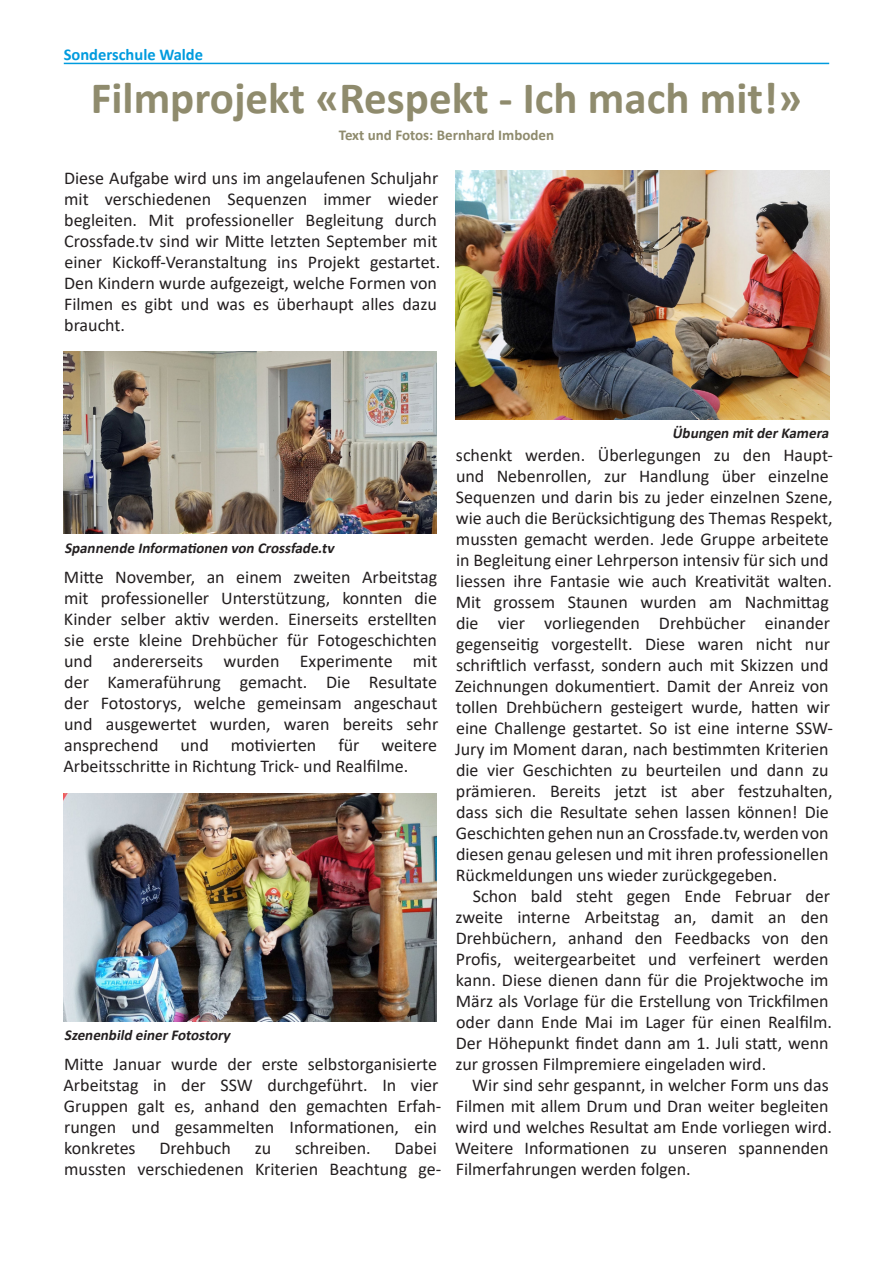
<style>
.page{position:relative;width:893px;height:1263px;background:#fff}
.page>*{position:absolute;margin:0;border:0;box-sizing:border-box;transform-origin:0 0}
.t1{font:700 45px "Calibri";color:#8f8b6d}
.t2{font:18px/21px "Calibri";color:#231f20}
.t3{font:700 16.5px "Calibri";color:#009bde}
.t4{font:italic 700 15px "Calibri";color:#231f20}
.t5{font:700 15px "Calibri";color:#8f8b6d}
</style>
<div class="page">
<hr style="left:64px;top:63px;width:765px;height:1px;background:#009bde">
<img style="left:64px;top:352px;width:373px;height:181px">
<img style="left:63px;top:793px;width:374px;height:228px">
<img style="left:455px;top:170px;width:374px;height:249px">
<p class="t3" style="left:64px;top:43px;width:141px">Sonderschule Walde</p>
<h1 class="t1" style="left:91px;top:66px;width:713px">Filmprojekt «Respekt - Ich mach mit!»</h1>
<p class="t5" style="left:339px;top:125px;width:217px">Text und Fotos: Bernhard Imboden</p>
<p class="t2" style="left:64px;top:167px;width:378px">Diese Aufgabe wird uns im angelaufenen Schuljahr mit verschiedenen Sequenzen immer wieder begleiten. Mit professioneller Begleitung durch Crossfade.tv sind wir Mitte letzten September mit einer Kickoff-Veranstaltung ins Projekt gestartet.<br>Den Kindern wurde aufgezeigt, welche Formen von Filmen es gibt und was es überhaupt alles dazu braucht.</p>
<p class="t4" style="left:64px;top:537px;width:275px">Spannende Informationen von Crossfade.tv</p>
<p class="t2" style="left:63px;top:566px;width:376px;text-align:justify">Mitte November, an einem zweiten Arbeitstag mit professioneller Unterstützung, konnten die Kinder selber aktiv werden. Einerseits erstellten sie erste kleine Drehbücher für Fotogeschichten und andererseits wurden Experimente mit der Kameraführung gemacht. Die Resultate der Fotostorys, welche gemeinsam angeschaut und ausgewertet wurden, waren bereits sehr ansprechend und motivierten für weitere Arbeitsschritte in Richtung Trick- und Realfilme.</p>
<p class="t4" style="left:64px;top:1024px;width:171px">Szenenbild einerFotostory</p>
<p class="t2" style="left:64px;top:1053px;width:379px">Mitte Januar wurde der erste selbstorganisierte Arbeitstag in der SSW durchgeführt. In vier Gruppen galt es, anhand den gemachten Erfah&shy;rungen und gesammelten Informationen, ein konkretes</p>
<p class="t2" style="left:64px;top:1137px;width:379px;text-align:right">Dabei<br>mussten verschiedenen Kriterien Beachtung ge-</p>
<p class="t2" style="left:159px;top:1137px;width:73px">Drehbuch</p>
<p class="t2" style="left:255px;top:1137px;width:18px">zu</p>
<p class="t2" style="left:295px;top:1137px;width:77px">schreiben.</p>
<p class="t4" style="left:672px;top:422px;width:161px">Übungen mitderKamera</p>
<p class="t2" style="left:455px;top:444px;width:379px">schenkt werden. Überlegungen zu den Haupt&shy;und Nebenrollen, zur Handlung über einzelne Sequenzen und darin bis zu jeder einzelnen Szene, wie auch die Berücksichtigung des Themas Respekt, mussten gemacht werden. Jede Gruppe arbeitete in Begleitung einer Lehrperson intensiv für sich und liessen ihre Fantasie wie auch Kreativität walten.<br>Mit grossem Staunen wurden am Nachmittag die vier vorliegenden Drehbücher einander gegenseitig vorgestellt. Diese waren nicht nur schriftlich verfasst, sondern auch mit Skizzen und Zeichnungen dokumentiert. Damit der Anreiz von tollen Drehbüchern gesteigert wurde, hatten wir eine Challenge gestartet. So ist eine interne SSW-Jury im Moment daran, nach bestimmten Kriterien die vier Geschichten zu beurteilen und dann zu prämieren. Bereits jetzt ist aber festzuhalten, dass sich die Resultate sehen lassen können! Die Geschichten gehen nun an Crossfade.tv, werden von diesen genau gelesen und mit ihren professionellen Rückmeldungen uns wieder zurückgegeben.</p>
<p class="t2" style="left:455px;top:885px;width:378px;text-indent:17px">Schon bald steht gegen Ende Februar der zweite interne Arbeitstag an, damit an den Drehbüchern, anhand den Feedbacks von den Profis, weitergearbeitet und verfeinert werden kann. Diese dienen dann für die Projektwoche im März als Vorlage für die Erstellung von Trickfilmen oder dann Ende Mai im Lager für einen Realfilm.<br>Der Höhepunkt findet dann am 1. Juli statt, wenn zur grossen Filmpremiere eingeladen wird.</p>
<p class="t2" style="left:455px;top:1074px;width:378px;text-indent:17px">Wir sind sehr gespannt, in welcher Form uns das Filmen mit allem Drum und Dran weiter begleiten wird und welches Resultat am Ende vorliegen wird.<br>Weitere Informationen zu unseren spannenden Filmerfahrungen werden folgen.</p>
</div>
